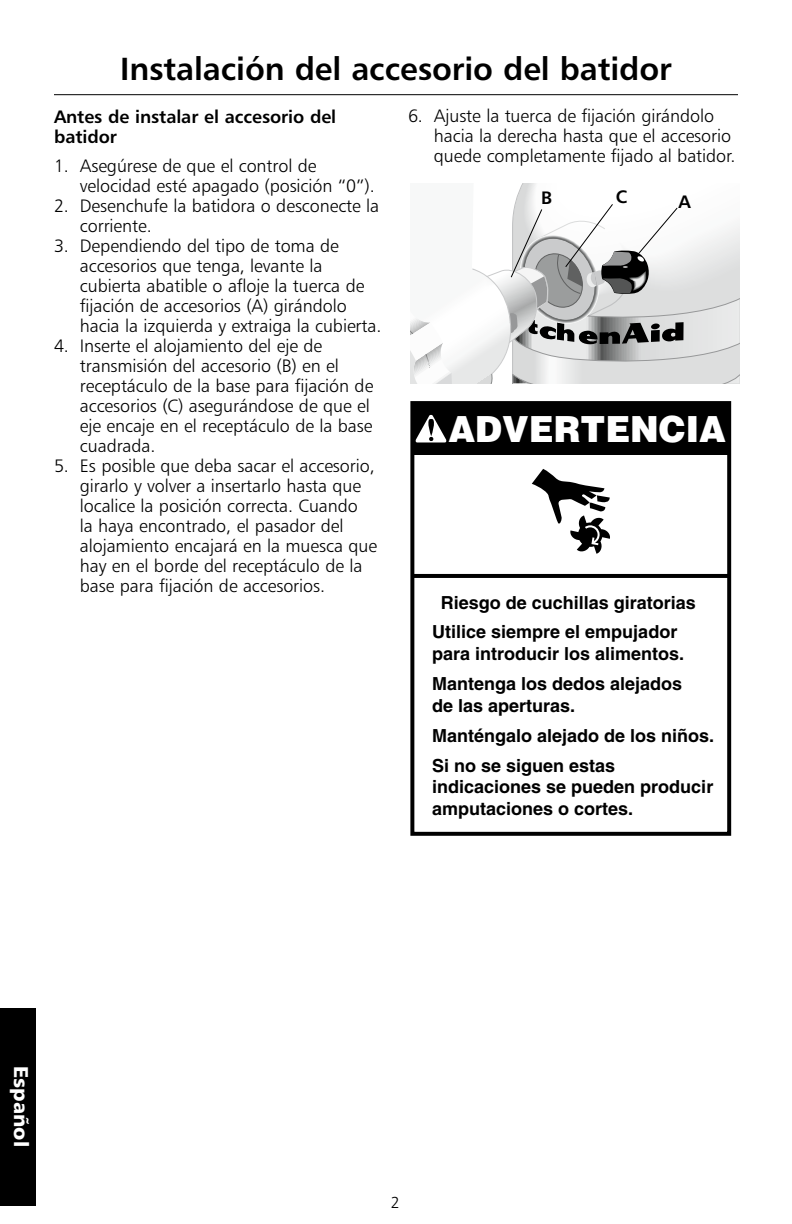
<style>
.page{position:relative;width:792px;height:1224px;background:#fff}
.page>*{position:absolute;margin:0;border:0;box-sizing:border-box;transform-origin:0 0}
.t1{font:900 36px "Helvetica LT Std";color:#fff;scale:.96 1}
.t2{font:32px "Humanist 777 BT Bold B";letter-spacing:-.005em;color:#000}
.t3{font:20px "Humanist 777 BT Black B";color:#fff}
.t4{font:18px/20px "Humanist 777 BT Light B";letter-spacing:-.005em;color:#000}
.t5{font:700 18px/30px "Helvetica LT Std";color:#000}
.t6{font:18px/20px "Humanist 777 BT Bold B";letter-spacing:-.005em;color:#000}
.t7{font:16px "Humanist 777 BT Light B";color:#000}
</style>
<div class="page">
<div style="left:0;top:1008px;width:36px;height:198px;background:#000"></div>
<svg style="left:410px;top:184px;width:330px;height:199px"></svg>
<hr style="left:54px;top:94px;width:684px;height:1px;background:#000">
<div style="left:412px;top:403px;width:317px;height:52px;background:#000"></div>
<div style="left:410px;top:401px;width:321px;height:435px;border:4px solid #000"></div>
<svg style="left:415px;top:415px;width:32px;height:27px"></svg>
<hr style="left:412px;top:574px;width:316px;height:4px;background:#000">
<svg style="left:532px;top:469px;width:78px;height:85px"></svg>
<h2 class="t2" style="left:120px;top:48px;width:553px">Instalación del accesorio del batidor</h2>
<p class="t6" style="left:54px;top:106px;width:284px">Antes de instalar el accesorio del batidor</p>
<p class="t4" style="left:80px;top:156px;width:296px;text-indent:-26px">1. Asegúrese de que el control de velocidad esté apagado (posición “0”).</p>
<p class="t4" style="left:80px;top:196px;width:301px;text-indent:-26px">2. Desenchufe la batidora o desconecte la corriente.</p>
<p class="t4" style="left:80px;top:236px;width:303px;text-indent:-26px">3. Dependiendo del tipo de toma de accesorios que tenga, levante la cubierta abatible o afloje la tuerca de fijación de accesorios (A) girándolo hacia la izquierda y extraiga la cubierta.</p>
<p class="t4" style="left:80px;top:336px;width:295px;text-indent:-26px">4. Inserte el alojamiento del eje de transmisión del accesorio (B) en el receptáculo de la base para fijación de accesorios (C) asegurándose de que el eje encaje en el receptáculo de la base cuadrada.</p>
<p class="t4" style="left:80px;top:456px;width:299px;text-indent:-26px">5. Es posible que deba sacar el accesorio, girarlo y volver a insertarlo hasta que localice la posición correcta. Cuando<br>la haya encontrado, el pasador del alojamiento encajará en la muesca que hay en el borde del receptáculo de la base para fijación de accesorios.</p>
<p class="t4" style="left:434px;top:105px;width:303px;text-indent:-26px">6. Ajuste la tuerca de fijación girándolo hacia la derecha hasta que el accesorio quede completamente fijado al batidor.</p>
<p class="t6" style="left:541px;top:187px;width:13px">B</p>
<p class="t6" style="left:616px;top:186px;width:13px">C</p>
<p class="t6" style="left:679px;top:192px;width:14px">A</p>
<h1 class="t1" style="left:448px;top:405px;width:290px">ADVERTENCIA</h1>
<p class="t5" style="left:432px;top:588px;width:265px;line-height:29.4px;text-indent:8px">Riesgo de cuchillas giratorias<br>Utilice siempre el empujador</p>
<p class="t5" style="left:432px;top:638px;width:254px">para introducir los alimentos.<br>Mantenga los dedos alejados</p>
<p class="t5" style="left:432px;top:690px;width:284px">de las aperturas.<br>Manténgalo alejado de los niños.<br>Si no se siguen estas</p>
<p class="t5" style="left:432px;top:776px;width:283px;line-height:21.6px">indicaciones se pueden producir amputaciones o cortes.</p>
<p class="t3" style="left:34px;top:1066px;width:82px;rotate:90deg">Español</p>
<p class="t7" style="left:391px;top:1193px;width:10px">2</p>
</div>
